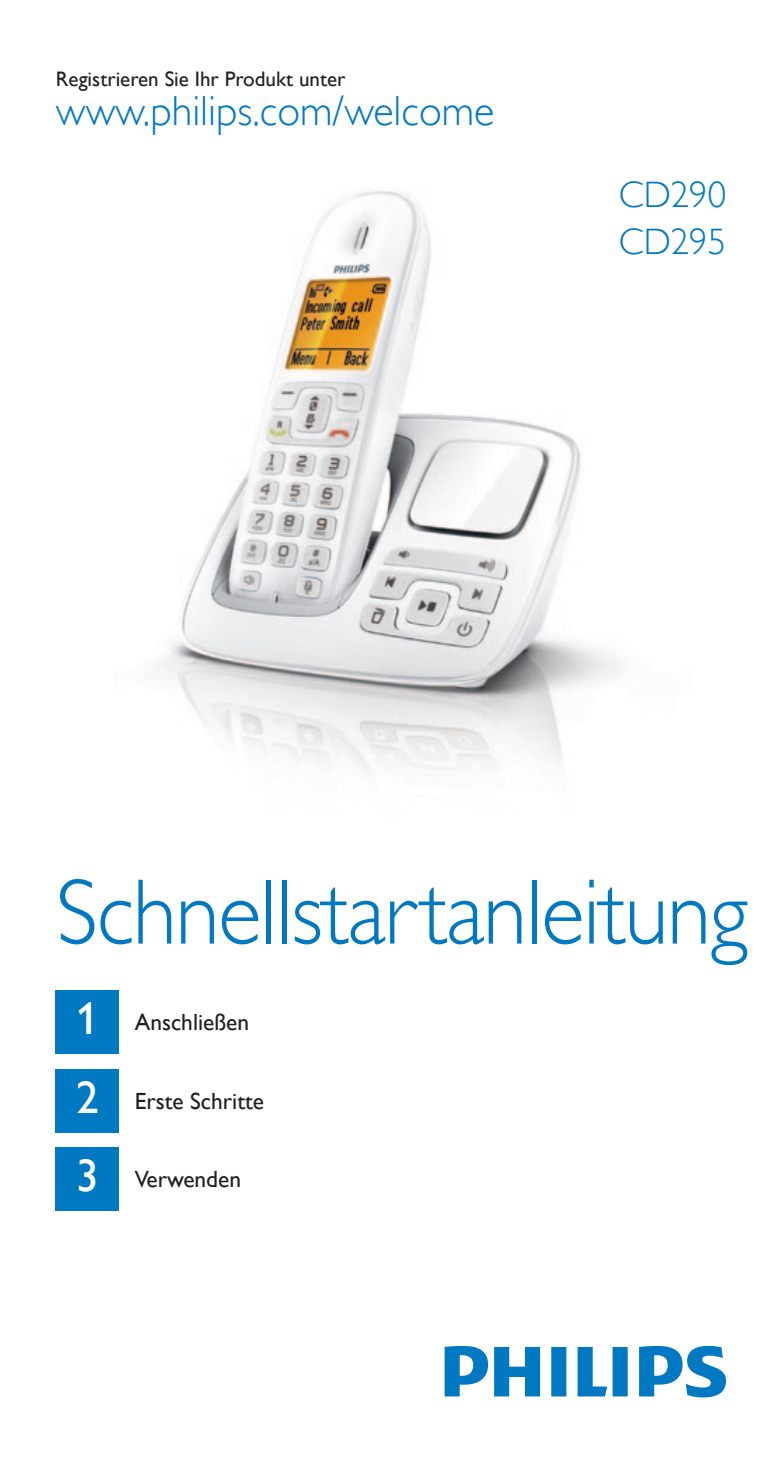
<style>
.page{position:relative;width:782px;height:1469px;background:#fff}
.page>*{position:absolute;margin:0;border:0;box-sizing:border-box;transform-origin:0 0}
.t1{font:93.45px "Gill Sans Alt One WGL Light";letter-spacing:-.015em;color:#0079c2;scale:.96 1}
.t2{font:42px "Gill Sans Alt One WGL Light";color:#0079c2}
.t3{font:36.75px/47.2px "Gill Sans Alt One WGL Light";color:#0079c2}
.t4{font:23.45px "Gill Sans Alt One WGL";color:#231f20}
.t5{font:21px "Gill Sans Alt One WGL";color:#231f20}
.s1{font-size:45.5px;color:#fff}
</style>
<div class="page">
<img style="left:161px;top:191px;width:461px;height:580px">
<svg style="left:444px;top:1345px;width:281px;height:52px"></svg>
<div style="left:56px;top:990px;width:63px;height:63px;background:#0079c2"></div>
<div style="left:56px;top:1069px;width:63px;height:63px;background:#0079c2"></div>
<div style="left:56px;top:1147px;width:63px;height:63px;background:#0079c2"></div>
<p class="t5" style="left:56px;top:64px;width:291px">Registrieren Sie Ihr Produkt unter</p>
<h2 class="t2" style="left:56px;top:83px;width:440px">www.philips.com/welcome</h2>
<h3 class="t3" style="left:618px;top:171px;width:109px">CD290<br>CD295</h3>
<h1 class="t1" style="left:56px;top:851px;width:722px">Schnellstartanleitung</h1>
<p class="t4" style="left:76px;top:1005px;width:174px"><span class="s1">1</span> Anschließen</p>
<p class="t4" style="left:76px;top:1084px;width:189px"><span class="s1">2</span> Erste Schritte</p>
<p class="t4" style="left:76px;top:1163px;width:166px"><span class="s1">3</span> Verwenden</p>
</div>
